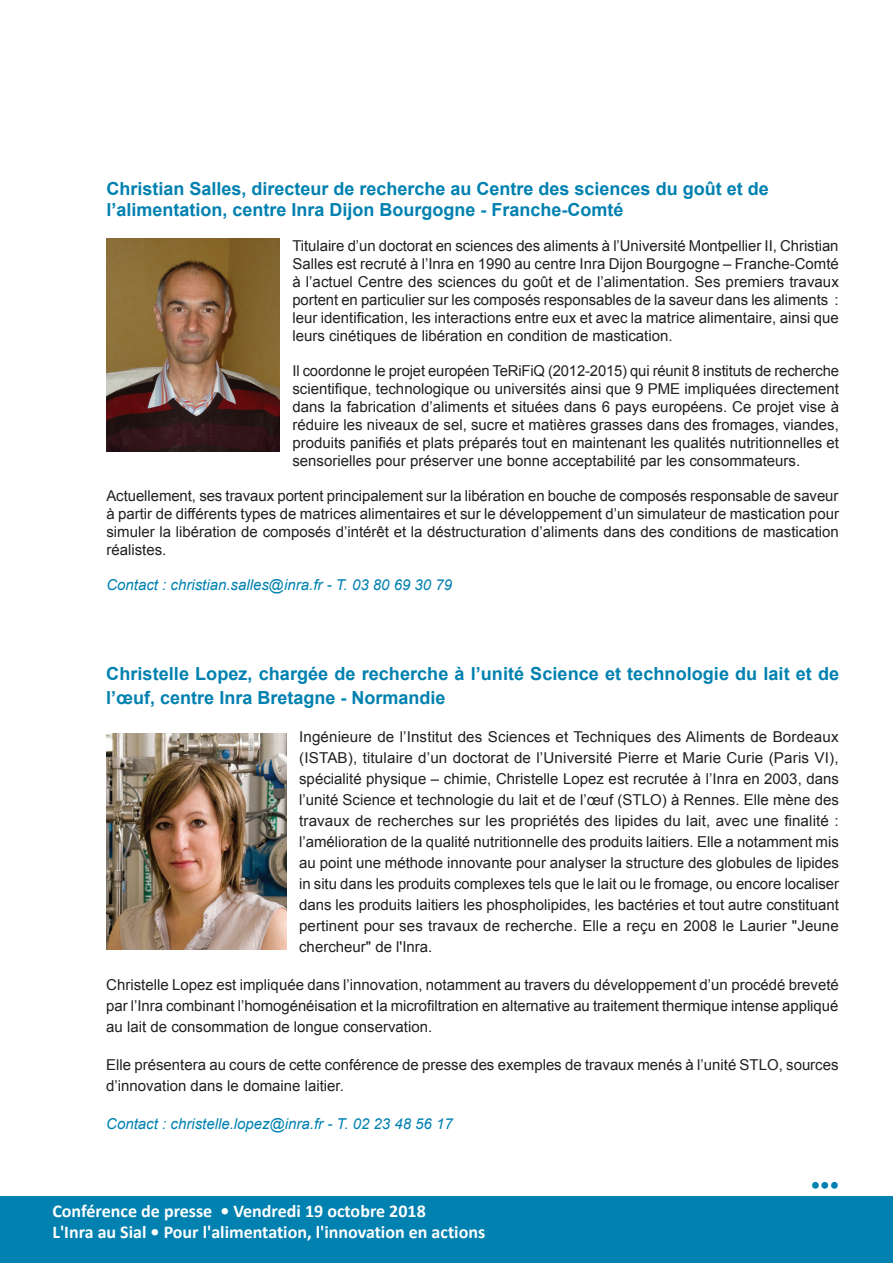
<style>
.page{position:relative;width:893px;height:1263px;background:#fff}
.page>*{position:absolute;margin:0;border:0;box-sizing:border-box;transform-origin:0 0}
.t1{font:27px "Arial";color:#0081b0}
.t2{font:700 18px/21px "Arial";color:#0081b0}
.t3{font:700 18px/21px "Calibri";color:#fff}
.t4{font:15px/18px "Arial";color:#231f20;text-align:justify}
.t5{font:italic 15px "Arial";color:#0081b0}
</style>
<div class="page">
<div style="left:0;top:1196px;width:893px;height:67px;background:#0081b0"></div>
<img style="left:106px;top:239px;width:174px;height:212px">
<img style="left:106px;top:733px;width:180px;height:216px">
<p class="t2" style="left:106px;top:178px;width:664px">Christian Salles, directeur de recherche au Centre des sciences du goût et de l’alimentation, centre Inra Dijon Bourgogne - Franche-Comté</p>
<p class="t4" style="left:292px;top:236px;width:548px">Titulaire d’un doctorat en sciences des aliments à l’Université Montpellier II, Christian Salles est recruté à l’Inra en 1990 au centre Inra Dijon Bourgogne – Franche-Comté à l’actuel Centre des sciences du goût et de l’alimentation. Ses premiers travaux portent en particulier sur les composés responsables de la saveur dans les aliments : leur identification, les interactions entre eux et avec la matrice alimentaire, ainsi que leurs cinétiques de libération en condition de mastication.</p>
<p class="t4" style="left:292px;top:361px;width:548px">Il coordonne le projet européen TeRiFiQ (2012-2015) qui réunit 8 instituts de recherche scientifique, technologique ou universités ainsi que 9 PME impliquées directement dans la fabrication d’aliments et situées dans 6 pays européens. Ce projet vise à réduire les niveaux de sel, sucre et matières grasses dans des fromages, viandes, produits panifiés et plats préparés tout en maintenant les qualités nutritionnelles et sensorielles pour préserver une bonne acceptabilité par les consommateurs.</p>
<p class="t4" style="left:106px;top:486px;width:734px">Actuellement, ses travaux portent principalement sur la libération en bouche de composés responsable de saveur à partir de différents types de matrices alimentaires et sur le développement d’un simulateur de mastication pour simuler la libération de composés d’intérêt et la déstructuration d’aliments dans des conditions de mastication réalistes.</p>
<p class="t5" style="left:106px;top:575px;width:347px">Contact : christian.salles@inra.fr - T. 03 80 69 30 79</p>
<p class="t2" style="left:106px;top:662px;width:734px;line-height:24px">Christelle Lopez, chargée de recherche à l’unité Science et technologie du lait et de l’œuf, centre Inra Bretagne - Normandie</p>
<p class="t4" style="left:299px;top:726px;width:541px;line-height:21px">Ingénieure de l’Institut des Sciences et Techniques des Aliments de Bordeaux (ISTAB), titulaire d’un doctorat de l’Université Pierre et Marie Curie (Paris VI), spécialité physique – chimie, Christelle Lopez est recrutée à l’Inra en 2003, dans l’unité Science et technologie du lait et de l’œuf (STLO) à Rennes. Elle mène des travaux de recherches sur les propriétés des lipides du lait, avec une finalité : l’amélioration de la qualité nutritionnelle des produits laitiers. Elle a notamment mis au point une méthode innovante pour analyser la structure des globules de lipides in situ dans les produits complexes tels que le lait ou le fromage, ou encore localiser dans les produits laitiers les phospholipides, les bactéries et tout autre constituant pertinent pour ses travaux de recherche. Elle a reçu en 2008 le Laurier "Jeune chercheur" de l'Inra.</p>
<p class="t4" style="left:106px;top:974px;width:734px;line-height:21px">Christelle Lopez est impliquée dans l’innovation, notamment au travers du développement d’un procédé breveté par l’Inra combinant l’homogénéisation et la microfiltration en alternative au traitement thermique intense appliqué au lait de consommation de longue conservation.</p>
<p class="t4" style="left:106px;top:1054px;width:734px;line-height:21px">Elle présentera au cours de cette conférence de presse des exemples de travaux menés à l’unité STLO, sources d’innovation dans le domaine laitier.</p>
<p class="t5" style="left:106px;top:1114px;width:348px">Contact : christelle.lopez@inra.fr - T. 02 23 48 56 17</p>
<p class="t3" style="left:52px;top:1200px;width:434px">Conférence de presse • Vendredi 19 octobre 2018<br>L'Inra au Sial • Pour l'alimentation, l'innovation en actions</p>
<h1 class="t1" style="left:811px;top:1168px;width:30px">•••</h1>
</div>
